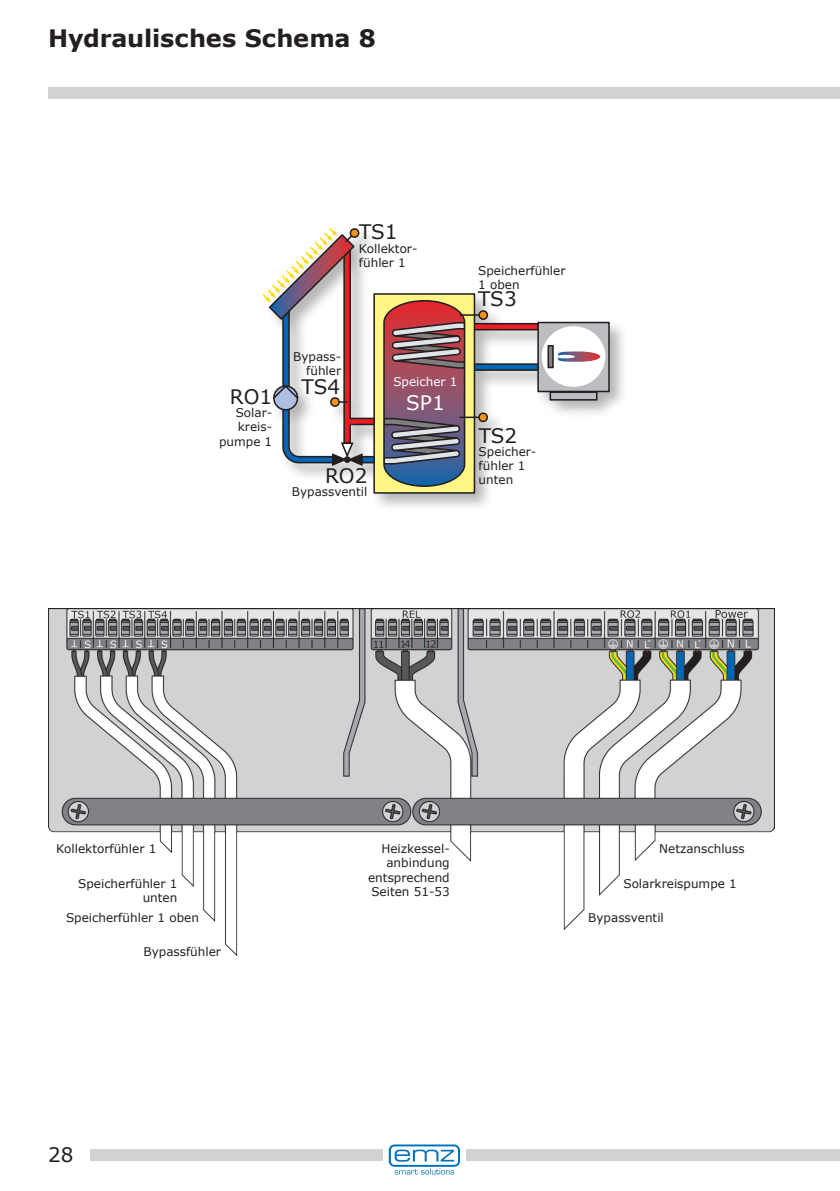
<style>
.page{position:relative;width:840px;height:1191px;background:#fff}
.page>*{position:absolute;margin:0;border:0;box-sizing:border-box;transform-origin:0 0}
.KopfschemataLinks{font:700 24px "Verdana";letter-spacing:-.005em;color:#231f20}
.t1{font:20px "Verdana";color:#231f20}
.t2{font:20px "Verdana";color:#fff}
.t3{font:12px/14.4px "Verdana";color:#231f20}
.t4{font:12px "Verdana";color:#fff}
</style>
<div class="page">
<div style="left:48px;top:87px;width:791px;height:12px;background:#d1d2d4"></div>
<div style="left:466px;top:1149px;width:373px;height:12px;background:#d1d2d4"></div>
<div style="left:90px;top:1149px;width:292px;height:12px;background:#d1d2d4"></div>
<svg style="left:388px;top:1144px;width:71px;height:30px"></svg>
<img style="left:48px;top:608px;width:726px;height:348px">
<div style="left:261px;top:226px;width:367px;height:287px;background:#231f20;opacity:.33"></div>
<div style="left:474px;top:364px;width:63px;height:6px;background:#0166b3"></div>
<div style="left:473px;top:363px;width:65px;height:8px;border:2px solid #231f20"></div>
<div style="left:474px;top:324px;width:63px;height:6px;background:#ee1d23"></div>
<div style="left:473px;top:323px;width:65px;height:7px;border:2px solid #231f20"></div>
<div style="left:538px;top:322px;width:70px;height:69px;background:#bcbdc0"></div>
<div style="left:537px;top:322px;width:72px;height:70px;border:2px solid #231f20"></div>
<div style="left:541px;top:326px;width:64px;height:61px;background:#fff;border-radius:50%"></div>
<div style="left:550px;top:392px;width:46px;height:8px;background:#bcbdc0"></div>
<div style="left:549px;top:391px;width:48px;height:9px;border:2px solid #231f20"></div>
<svg style="left:557px;top:351px;width:42px;height:11px"></svg>
<div style="left:547px;top:345px;width:6px;height:23px;border:2px solid #231f20"></div>
<svg style="left:262px;top:228px;width:227px;height:266px"></svg>
<p class="KopfschemataLinks" style="left:48px;top:22px;width:329px">Hydraulisches Schema 8</p>
<p class="t1" style="left:359px;top:218px;width:40px">TS1</p>
<p class="t3" style="left:359px;top:241px;width:60px">Kollektor&shy;fühler 1</p>
<p class="t1" style="left:230px;top:382px;width:44px">RO1</p>
<p class="t3" style="left:219px;top:405px;width:55px;text-align:right">Solar&shy;kreis&shy;pumpe 1</p>
<p class="t3" style="left:293px;top:349px;width:49px;text-align:right">Bypass&shy;fühler</p>
<p class="t1" style="left:301px;top:373px;width:40px">TS4</p>
<p class="t1" style="left:325px;top:462px;width:44px">RO2</p>
<p class="t3" style="left:292px;top:484px;width:77px">Bypassventil</p>
<p class="t4" style="left:393px;top:373px;width:66px">Speicher 1</p>
<p class="t2" style="left:406px;top:389px;width:40px">SP1</p>
<p class="t3" style="left:478px;top:263px;width:89px">Speicherfühler<br>1 oben</p>
<p class="t1" style="left:478px;top:285px;width:40px">TS3</p>
<p class="t1" style="left:478px;top:421px;width:40px">TS2</p>
<p class="t3" style="left:478px;top:444px;width:59px">Speicher&shy;fühler 1 unten</p>
<p class="t3" style="left:56px;top:841px;width:101px">Kollektorfühler 1</p>
<p class="t3" style="left:658px;top:841px;width:87px">Netzanschluss</p>
<p class="t3" style="left:78px;top:876px;width:101px;text-align:right">Speicherfühler 1 unten</p>
<p class="t3" style="left:623px;top:876px;width:115px">Solarkreispumpe 1</p>
<p class="t3" style="left:66px;top:910px;width:134px">Speicherfühler 1 oben</p>
<p class="t3" style="left:588px;top:910px;width:77px">Bypassventil</p>
<p class="t3" style="left:143px;top:944px;width:79px">Bypassfühler</p>
<p class="t3" style="left:381px;top:841px;width:70px;text-align:center">Heizkessel&shy;anbindung</p>
<p class="t3" style="left:368px;top:870px;width:83px">entsprechend<br>Seiten 51-53</p>
<h2 class="t1" style="left:48px;top:1141px;width:27px">28</h2>
</div>
